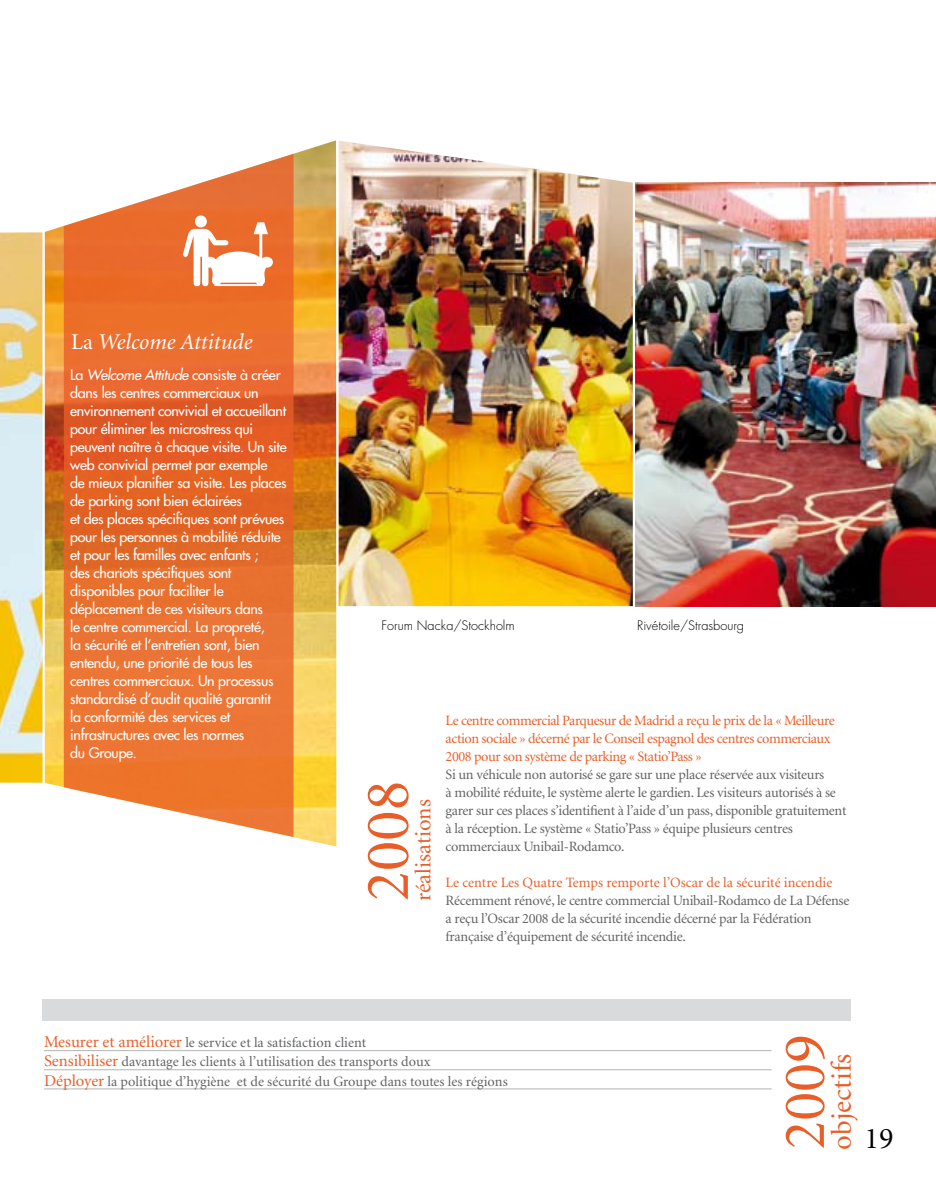
<style>
.page{position:relative;width:936px;height:1191px;background:#fff}
.page>*{position:absolute;margin:0;border:0;box-sizing:border-box;transform-origin:0 0}
.t1{font:63px "Minion";color:#e95e28}
.t2{font:60px "Minion";color:#e95e28}
.t3{font:30px "Minion";color:#000}
.t4{font:28.5px "Minion";color:#e95e28}
.t5{font:italic 22.5px "Minion";color:#fff}
.t6{font:22.5px "Minion";color:#e95e28}
.t7{font:14.25px/18px "Futura";letter-spacing:-.02em;color:#fff}
.t8{font:14.25px/18px "Minion";letter-spacing:-.02em;color:#616264}
.t9{font:14.25px/19.2px "Minion";color:#616264}
.t10{font:14.25px/18px "Minion";letter-spacing:-.03em;color:#e95e28}
.t11{font:14.25px "Minion";color:#e95e28}
.t12{font:300 12.75px "Futura";color:#000}
.s1{font-style:normal}
.s2{font-style:italic}
.s3{font-size:16.5px;color:#e95e28}
</style>
<div class="page">
<div style="left:43px;top:999px;width:807px;height:21px;background:#d9dadb"></div>
<hr style="left:44px;top:1050px;width:727px;height:1px;background:#b1b3b4">
<hr style="left:44px;top:1069px;width:727px;height:1px;background:#b1b3b4">
<hr style="left:44px;top:1088px;width:727px;height:1px;background:#b1b3b4">
<img style="left:45px;top:140px;width:291px;height:706px">
<svg style="left:64px;top:154px;width:229px;height:683px;background:#ea7940"></svg>
<img style="left:338px;top:140px;width:294px;height:466px">
<img style="left:0;top:232px;width:43px;height:550px">
<img style="left:635px;top:183px;width:300px;height:423px">
<svg style="left:183px;top:215px;width:90px;height:71px"></svg>
<h3 class="t5" style="left:71px;top:331px;width:183px"><span class="s1">La</span> Welcome Attitude</h3>
<p class="t7" style="left:70px;top:366px;width:218px">La <span class="s2">Welcome Attitude</span> consiste à créer dans les centres commerciaux un environnement convivial et accueillant pour éliminer les microstress qui peuvent naître à chaque visite. Un site web convivial permet par exemple<br>de mieux planifier sa visite. Les places de parking sont bien éclairées<br>et des places spécifiques sont prévues pour les personnes à mobilité réduite et pour les familles avec enfants ;<br>des chariots spécifiques sont disponibles pour faciliter le déplacement de ces visiteurs dans<br>le centre commercial. La propreté,<br>la sécurité et l’entretien sont, bien entendu, une priorité de tous les centres commerciaux. Un processus standardisé d’audit qualité garantit<br>la conformité des services et infrastructures avec les normes<br>du Groupe.</p>
<p class="t12" style="left:381px;top:618px;width:135px">Forum Nacka/Stockholm</p>
<p class="t12" style="left:637px;top:618px;width:109px">Rivétoile/Strasbourg</p>
<h1 class="t1" style="left:356px;top:901px;width:122px;rotate:-90deg">2008</h1>
<h3 class="t6" style="left:412px;top:901px;width:103px;rotate:-90deg">réalisations</h3>
<p class="t10" style="left:445px;top:712px;width:390px">Le centre commercial Parquesur de Madrid a reçu le prix de la « Meilleure action sociale » décerné par le Conseil espagnol des centres commerciaux<br>2008 pour son système de parking « Statio’Pass »</p>
<p class="t8" style="left:445px;top:766px;width:402px">Si un véhicule non autorisé se gare sur une place réservée aux visiteurs<br>à mobilité réduite, le système alerte le gardien. Les visiteurs autorisés à se garer sur ces places s’identifient à l’aide d’un pass, disponible gratuitement à la réception. Le système « Statio’Pass » équipe plusieurs centres commerciaux Unibail-Rodamco.</p>
<p class="t11" style="left:445px;top:875px;width:388px">Le centre Les Quatre Temps remporte l’Oscar de la sécurité incendie</p>
<p class="t8" style="left:445px;top:892px;width:405px">Récemment rénové, le centre commercial Unibail-Rodamco de La Défense a reçu l’Oscar 2008 de la sécurité incendie décerné par la Fédération française d’équipement de sécurité incendie.</p>
<p class="t9" style="left:44px;top:1033px;width:465px"><span class="s3">Mesurer et améliorer</span> le service et la satisfaction client<br><span class="s3">Sensibiliser</span> davantage les clients à l’utilisation des transports doux<br><span class="s3">Déployer</span> la politique d’hygiène et de sécurité du Groupe dans toutes les régions</p>
<h2 class="t2" style="left:775px;top:1149px;width:117px;rotate:-90deg">2009</h2>
<h3 class="t4" style="left:827px;top:1149px;width:97px;rotate:-90deg">objectifs</h3>
<h3 class="t3" style="left:864px;top:1124px;width:30px">19</h3>
</div>
